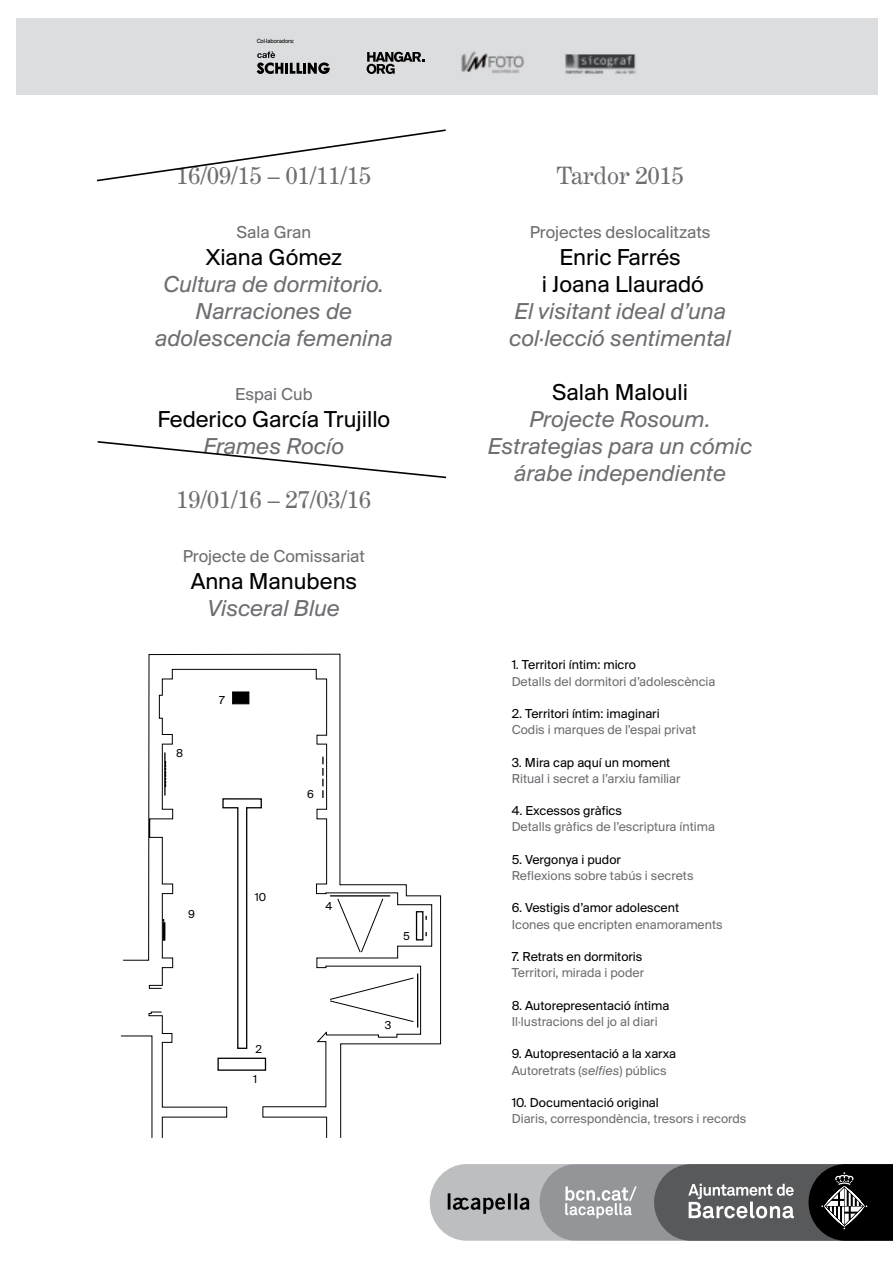
<style>
.page{position:relative;width:893px;height:1263px;background:#fff}
.page>*{position:absolute;margin:0;border:0;box-sizing:border-box;transform-origin:0 0}
.t1{font:italic 24px/27px "Suisse BP Intl";color:#6d6e71;text-align:center}
.t2{font:24px/27px "Suisse BP Intl";color:#000;text-align:center}
.t3{font:24px "Century Expanded LT Std";color:#6d6e71}
.t4{font:18px "Suisse BP Intl";color:#6d6e71}
.t5{font:13.5px "Suisse BP Intl";color:#6d6e71}
.t6{font:13.5px/16.2px "Suisse BP Intl";color:#000}
.t7{font:12px "Suisse BP Intl";color:#000}
.t8{font:6.3px "Suisse BP Intl";letter-spacing:-.02em;color:#000}
.s1{color:#6d6e71}
.s2{font-style:italic;color:#6d6e71}
</style>
<div class="page">
<div style="left:16px;top:18px;width:862px;height:76px;background:#dcddde"></div>
<svg style="left:430px;top:1164px;width:463px;height:77px;background:#7d7e80"></svg>
<svg style="left:96px;top:129px;width:350px;height:53px"></svg>
<svg style="left:97px;top:441px;width:350px;height:38px"></svg>
<svg style="left:120px;top:653px;width:321px;height:485px"></svg>
<svg style="left:217px;top:797px;width:202px;height:274px"></svg>
<div style="left:416px;top:911px;width:7px;height:29px;border:1px solid #000"></div>
<svg style="left:330px;top:898px;width:84px;height:124px"></svg>
<svg style="left:322px;top:757px;width:2px;height:41px"></svg>
<hr style="left:164px;top:752px;width:2px;height:43px;background:#000">
<div style="left:232px;top:692px;width:17px;height:12px;background:#000;border:1px solid #000"></div>
<img style="left:461px;top:51px;width:64px;height:22px">
<img style="left:565px;top:54px;width:71px;height:20px">
<svg style="left:257px;top:51px;width:73px;height:23px"></svg>
<svg style="left:367px;top:52px;width:57px;height:22px"></svg>
<p class="t8" style="left:257px;top:37px;width:39px">Col·laboradors:</p>
<h1 class="t3" style="left:177px;top:161px;width:196px">16/09/15 – 01/11/15</h1>
<h2 class="t4" style="left:237px;top:222px;width:76px">Sala Gran</h2>
<h1 class="t2" style="left:206px;top:243px;width:138px">Xiana Gómez</h1>
<h1 class="t1" style="left:155px;top:270px;width:239px">Cultura de dormitorio.<br>Narraciones de adolescencia femenina</h1>
<h2 class="t4" style="left:235px;top:384px;width:79px">Espai Cub</h2>
<h1 class="t2" style="left:157px;top:405px;width:234px">Federico García Trujillo</h1>
<h1 class="t1" style="left:204px;top:432px;width:142px">Frames Rocío</h1>
<h1 class="t3" style="left:177px;top:485px;width:196px">19/01/16 – 27/03/16</h1>
<h2 class="t4" style="left:183px;top:546px;width:184px">Projecte de Comissariat</h2>
<h1 class="t2" style="left:191px;top:567px;width:168px">Anna Manubens</h1>
<h1 class="t1" style="left:208px;top:594px;width:134px">Visceral Blue</h1>
<p class="t7" style="left:176px;top:746px;width:8px">8</p>
<p class="t7" style="left:219px;top:693px;width:7px">7</p>
<p class="t7" style="left:307px;top:787px;width:8px">6</p>
<p class="t7" style="left:188px;top:907px;width:8px">9</p>
<p class="t7" style="left:255px;top:890px;width:13px">10</p>
<p class="t7" style="left:256px;top:1042px;width:8px">2</p>
<p class="t7" style="left:253px;top:1071px;width:6px">1</p>
<p class="t7" style="left:326px;top:899px;width:8px">4</p>
<p class="t7" style="left:403px;top:929px;width:8px">5</p>
<p class="t7" style="left:385px;top:1018px;width:8px">3</p>
<h1 class="t3" style="left:556px;top:161px;width:129px">Tardor 2015</h1>
<h2 class="t4" style="left:530px;top:222px;width:182px">Projectes deslocalitzats</h2>
<h1 class="t2" style="left:542px;top:243px;width:164px">Enric Farrés<br>i Joana Llauradó</h1>
<h1 class="t1" style="left:509px;top:297px;width:223px;text-align:left">El visitant ideal d’una col·lecció sentimental</h1>
<h1 class="t2" style="left:552px;top:378px;width:137px">Salah Malouli</h1>
<h1 class="t1" style="left:488px;top:405px;width:266px">Projecte Rosoum.<br>Estrategias para un cómic árabe independiente</h1>
<p class="t6" style="left:512px;top:657px;width:126px">1. Territori íntim: micro</p>
<p class="t5" style="left:512px;top:673px;width:205px">Detalls del dormitori d’adolescència</p>
<p class="t6" style="left:512px;top:705px;width:149px">2. Territori íntim: imaginari</p>
<p class="t5" style="left:512px;top:722px;width:186px">Codis i marques de l’espai privat</p>
<p class="t6" style="left:512px;top:754px;width:160px">3. Mira cap aquí un moment</p>
<p class="t5" style="left:512px;top:770px;width:170px">Ritual i secret a l’arxiu familiar</p>
<p class="t6" style="left:512px;top:802px;width:112px">4. Excessos gràfics</p>
<p class="t5" style="left:512px;top:819px;width:205px">Detalls gràfics de l’escriptura íntima</p>
<p class="t6" style="left:512px;top:851px;width:111px">5. Vergonya i pudor</p>
<p class="t5" style="left:512px;top:868px;width:183px">Reflexions sobre tabús i secrets</p>
<p class="t6" style="left:512px;top:900px;width:169px">6. Vestigis d’amor adolescent</p>
<p class="t5" style="left:512px;top:916px;width:212px">Icones que encripten enamoraments</p>
<p class="t6" style="left:512px;top:948px;width:132px">7. Retrats en dormitoris</p>
<p class="t5" style="left:512px;top:965px;width:134px">Territori, mirada i poder</p>
<p class="t6" style="left:512px;top:997px;width:159px">8. Autorepresentació íntima</p>
<p class="t5" style="left:512px;top:1013px;width:148px">Il·lustracions del jo al diari</p>
<p class="t6" style="left:512px;top:1045px;width:166px">9. Autopresentació a la xarxa<br><span class="s1">Autoretrats (</span><span class="s2">selfies</span><span class="s1">) públics</span></p>
<p class="t6" style="left:512px;top:1094px;width:149px">10. Documentació original</p>
<p class="t5" style="left:512px;top:1111px;width:236px">Diaris, correspondència, tresors i records</p>
</div>
